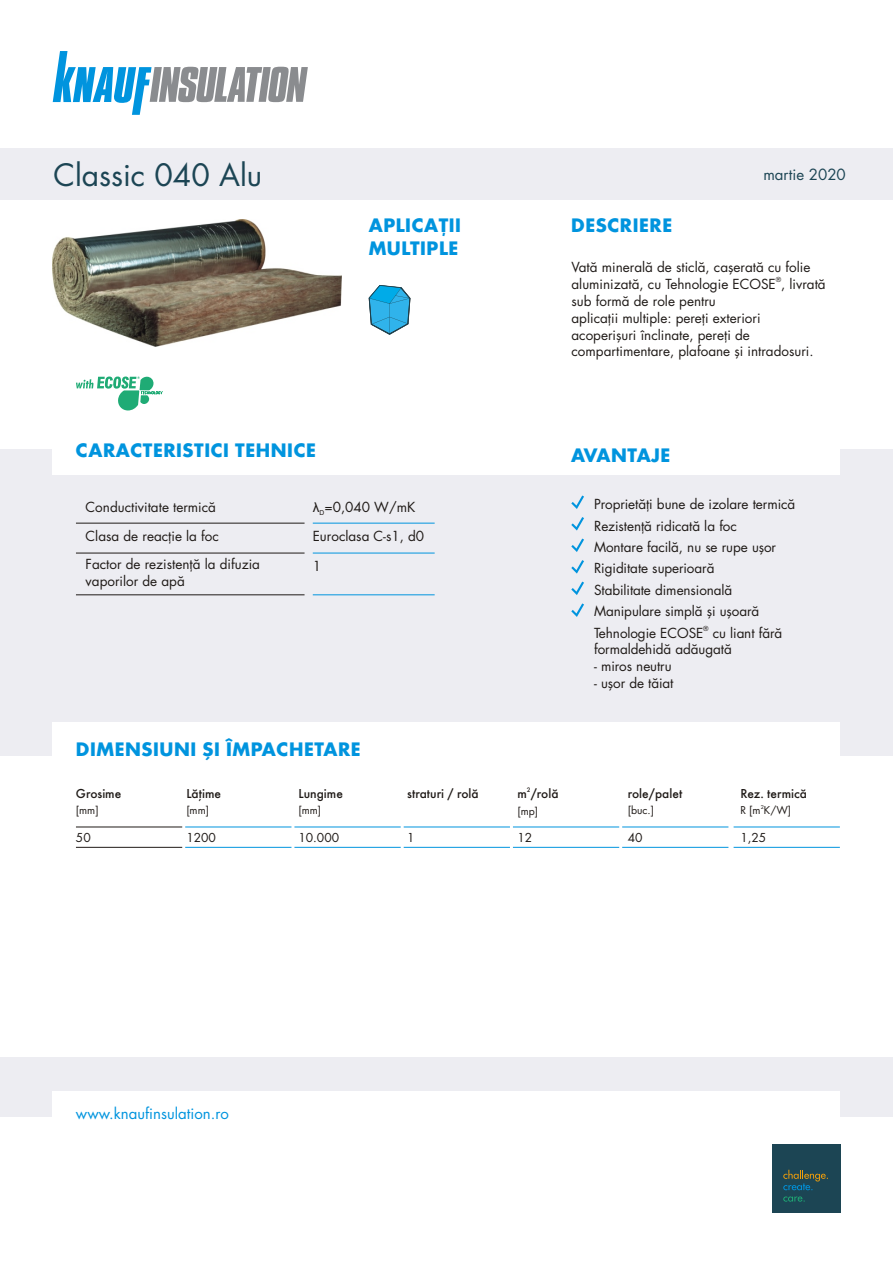
<style>
.page{position:relative;width:893px;height:1263px;background:#fff}
.page>*{position:absolute;margin:0;border:0;box-sizing:border-box;transform-origin:0 0}
.t1{font:30px "Futura CE";color:#1c4554}
.t2{font:700 18px/22.8px "Futura CE";letter-spacing:.03em;color:#0094de}
.t3{font:15px "Futura CE";color:#0094de}
.t4{font:15px "Futura CE";color:#1c4554}
.t5{font:13.5px/17px "Futura CE";color:#1f1a17}
.t6{font:500 13.5px "Futura TEE";letter-spacing:-1.795em;color:#1f1a17}
.t7{font:500 13.5px "Futura TEE";letter-spacing:-1.665em;color:#1f1a17}
.t8{font:500 13.5px "Futura TEE";letter-spacing:-2.275em;color:#1f1a17}
.t9{font:500 13.5px "Futura TEE";letter-spacing:-2.435em;color:#1f1a17}
.t10{font:12px "Futura CE";color:#1f1a17}
.t11{font:10.5px "Futura CE";color:#1f1a17}
.t12{font:6.75px "Futura CE";color:#1f1a17}
.t13{font:500 6.75px "Futura TEE";color:#1f1a17}
.t14{font:6.75px "Arial";color:#1f1a17}
.t15{font:5.25px "Futura CE";color:#1f1a17}
.s1{font-family:"Arial"}
</style>
<div class="page">
<hr style="left:185px;top:827px;width:106px;height:1px;background:#0094de">
<hr style="left:294px;top:827px;width:107px;height:1px;background:#0094de">
<hr style="left:404px;top:827px;width:106px;height:1px;background:#0094de">
<hr style="left:513px;top:827px;width:106px;height:1px;background:#0094de">
<hr style="left:622px;top:827px;width:106px;height:1px;background:#0094de">
<hr style="left:76px;top:827px;width:106px;height:1px;background:#1f1a17">
<hr style="left:734px;top:827px;width:106px;height:1px;background:#0094de">
<hr style="left:185px;top:847px;width:106px;height:1px;background:#0094de">
<hr style="left:294px;top:847px;width:107px;height:1px;background:#0094de">
<hr style="left:404px;top:847px;width:106px;height:1px;background:#0094de">
<hr style="left:513px;top:847px;width:106px;height:1px;background:#0094de">
<hr style="left:622px;top:847px;width:106px;height:1px;background:#0094de">
<hr style="left:76px;top:847px;width:106px;height:1px;background:#1f1a17">
<hr style="left:734px;top:847px;width:106px;height:1px;background:#0094de">
<div style="left:0;top:449px;width:893px;height:307px;background:#ededf2"></div>
<div style="left:0;top:1057px;width:893px;height:60px;background:#ededf2"></div>
<div style="left:0;top:149px;width:893px;height:51px;background:#ededf2"></div>
<svg style="left:53px;top:51px;width:255px;height:64px"></svg>
<div style="left:53px;top:722px;width:787px;height:41px;background:#fff"></div>
<div style="left:53px;top:424px;width:787px;height:51px;background:#fff"></div>
<div style="left:53px;top:1091px;width:787px;height:51px;background:#fff"></div>
<div style="left:772px;top:1144px;width:68px;height:68px;background:#1c4554"></div>
<svg style="left:783px;top:1170px;width:45px;height:20px"></svg>
<svg style="left:783px;top:1196px;width:22px;height:6px"></svg>
<hr style="left:313px;top:523px;width:122px;height:1px;background:#0094de">
<hr style="left:76px;top:523px;width:229px;height:1px;background:#1f1a17">
<hr style="left:76px;top:553px;width:229px;height:1px;background:#1f1a17">
<hr style="left:313px;top:553px;width:122px;height:1px;background:#0094de">
<hr style="left:76px;top:594px;width:229px;height:1px;background:#1f1a17">
<hr style="left:313px;top:594px;width:122px;height:1px;background:#0094de">
<svg style="left:76px;top:376px;width:87px;height:34px"></svg>
<svg style="left:571px;top:495px;width:13px;height:14px"></svg>
<svg style="left:571px;top:517px;width:13px;height:13px"></svg>
<svg style="left:571px;top:538px;width:13px;height:14px"></svg>
<svg style="left:571px;top:560px;width:13px;height:14px"></svg>
<svg style="left:571px;top:603px;width:13px;height:14px"></svg>
<svg style="left:571px;top:582px;width:13px;height:13px"></svg>
<svg style="left:369px;top:285px;width:41px;height:50px"></svg>
<img style="left:52px;top:220px;width:290px;height:126px">
<h1 class="t1" style="left:54px;top:165px;width:210px">Classic 040 Alu</h1>
<h2 class="t2" style="left:369px;top:216px;width:94px">APLICAŢII<br>MULTIPLE</h2>
<h2 class="t2" style="left:571px;top:217px;width:102px">DESCRIERE</h2>
<p class="t4" style="left:763px;top:170px;width:84px">martie 2020</p>
<p class="t5" style="left:571px;top:260px;width:240px">Vată minerală de sticlă, caşerată cu folie</p>
<p class="t12" style="left:776px;top:277px;width:7px">®</p>
<p class="t5" style="left:571px;top:277px;width:256px">aluminizată, cu Tehnologie ECOSE , livrată sub formă de role pentru<br>aplicaţii multiple: pereţi exteriori acoperişuri înclinate, pereţi de compartimentare, plafoane şi intradosuri.</p>
<h2 class="t2" style="left:76px;top:442px;width:242px">CARACTERISTICI TEHNICE</h2>
<p class="t5" style="left:86px;top:501px;width:132px">Conductivitate termică</p>
<p class="t5" style="left:313px;top:501px;width:104px"><span class="s1">λ</span> =0,040 W/mK</p>
<p class="t14" style="left:320px;top:510px;width:6px">D</p>
<p class="t5" style="left:86px;top:530px;width:135px">Clasa de reacţie la foc</p>
<p class="t5" style="left:313px;top:524px;width:113px;line-height:29.2px">Euroclasa C-s1, d0<br>1</p>
<p class="t5" style="left:86px;top:558px;width:176px">Factor de rezistenţă la difuzia vaporilor de apă</p>
<h2 class="t2" style="left:571px;top:446px;width:101px">AVANTAJE</h2>
<p class="t5" style="left:594px;top:496px;width:203px;line-height:21.3px">Proprietăţi bune de izolare termică<br>Rezistenţă ridicată la foc<br>Montare facilă, nu se rupe uşor<br>Rigiditate superioară<br>Stabilitate dimensională<br>Manipulare simplă şi uşoară</p>
<p class="t12" style="left:703px;top:626px;width:7px">®</p>
<p class="t5" style="left:594px;top:626px;width:190px">Tehnologie ECOSE cu liant fără formaldehidă adăugată</p>
<p class="t5" style="left:594px;top:660px;width:79px">- miros neutru</p>
<p class="t5" style="left:594px;top:677px;width:81px">- uşor de tăiat</p>
<h2 class="t2" style="left:76px;top:740px;width:286px">DIMENSIUNI ŞI ÎMPACHETARE</h2>
<p class="t13" style="left:527px;top:787px;width:24px">2</p>
<p class="t6" style="left:531px;top:788px;width:55px">/rolă</p>
<p class="t11" style="left:517px;top:807px;width:22px">[mp]</p>
<p class="t6" style="left:304px;top:787px;width:81px">ungime</p>
<p class="t7" style="left:407px;top:788px;width:99px">straturi /rolă</p>
<p class="t6" style="left:517px;top:788px;width:58px">m</p>
<p class="t6" style="left:76px;top:787px;width:62px">G</p>
<p class="t11" style="left:76px;top:807px;width:24px">[mm]</p>
<p class="t6" style="left:86px;top:787px;width:77px">rosi me</p>
<p class="t6" style="left:186px;top:787px;width:33px">L</p>
<p class="t11" style="left:186px;top:807px;width:24px">[mm]</p>
<p class="t6" style="left:192px;top:787px;width:72px">ăţime</p>
<p class="t6" style="left:298px;top:787px;width:33px">L</p>
<p class="t11" style="left:298px;top:807px;width:24px">[mm]</p>
<p class="t9" style="left:628px;top:787px;width:86px">role/palet</p>
<p class="t8" style="left:740px;top:787px;width:100px">Rez. termică</p>
<p class="t11" style="left:628px;top:807px;width:28px">[buc.]</p>
<p class="t15" style="left:761px;top:805px;width:5px">2</p>
<p class="t11" style="left:740px;top:807px;width:52px">R [m K/W]</p>
<p class="t10" style="left:76px;top:834px;width:16px">50</p>
<p class="t10" style="left:186px;top:834px;width:31px">1200</p>
<p class="t10" style="left:298px;top:834px;width:42px">10.000</p>
<p class="t10" style="left:407px;top:834px;width:9px">1</p>
<p class="t10" style="left:517px;top:834px;width:16px">12</p>
<p class="t10" style="left:628px;top:834px;width:16px">40</p>
<p class="t10" style="left:740px;top:834px;width:27px">1,25</p>
<p class="t3" style="left:76px;top:1109px;width:154px">www.knaufinsulation.ro</p>
</div>
